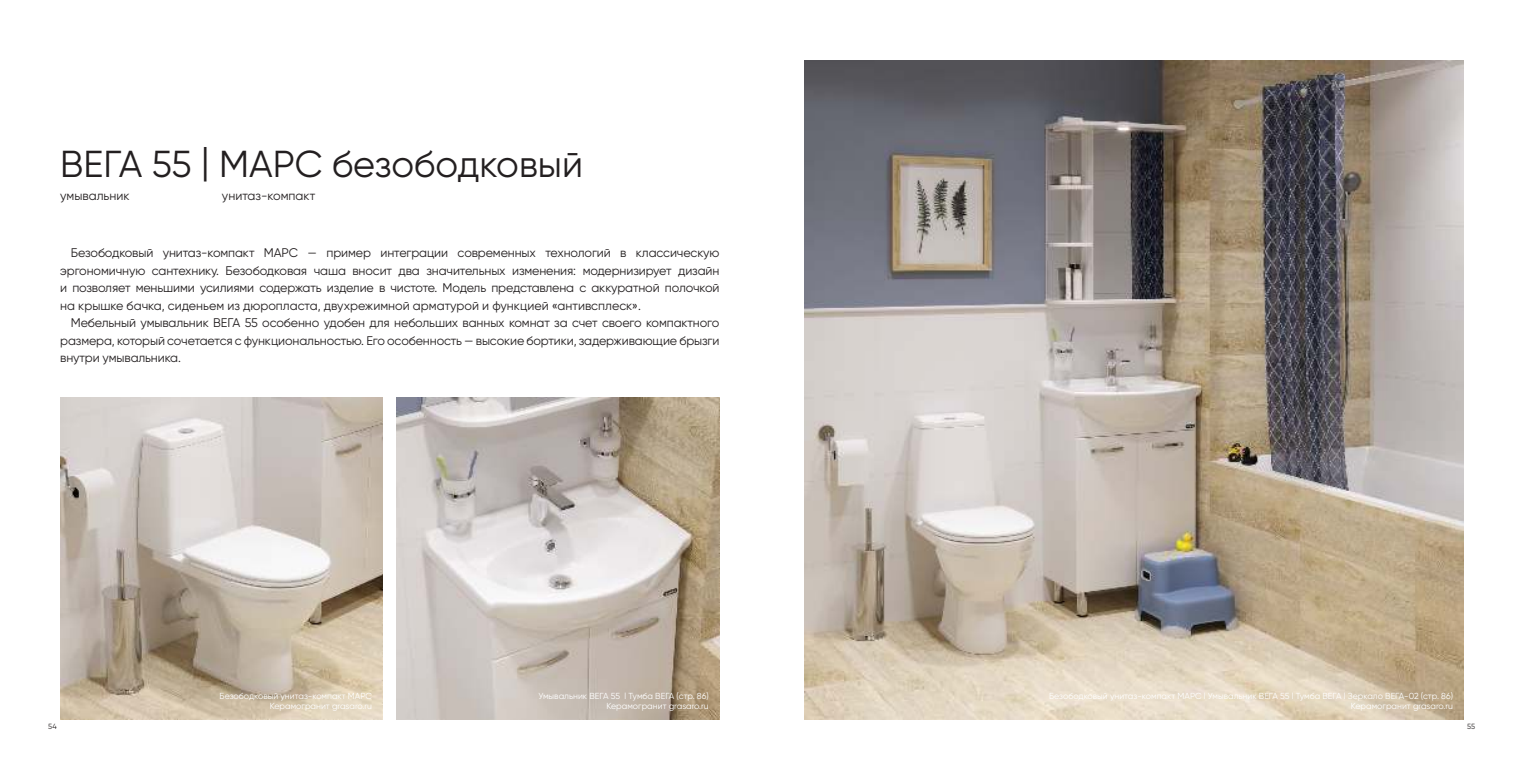
<style>
.page{position:relative;width:1524px;height:780px;background:#fff}
.page>*{position:absolute;margin:0;border:0;box-sizing:border-box;transform-origin:0 0}
.t1{font:37.5px "Gilroy";color:#231f20}
.t2{font:12.5px/17.5px "Gilroy";color:#231f20;text-align:justify}
.t3{font:8.75px/10.5px "Gilroy";color:#fff;text-align:right}
.t4{font:7.5px "Gilroy";color:#231f20}
</style>
<div class="page">
<img style="left:804px;top:60px;width:659px;height:659px">
<img style="left:60px;top:397px;width:323px;height:322px">
<img style="left:397px;top:397px;width:322px;height:322px">
<h1 class="t1" style="left:60px;top:146px;width:524px">ВЕГА 55 | МАРС безободковый</h1>
<p class="t2" style="left:60px;top:187px;width:71px">умывальник</p>
<p class="t2" style="left:222px;top:187px;width:95px">унитаз-компакт</p>
<p class="t2" style="left:60px;top:245px;width:661px;text-indent:11px">Безободковый унитаз-компакт МАРС — пример интеграции современных технологий в классическую эргономичную сантехнику. Безободковая чаша вносит два значительных изменения: модернизирует дизайн и позволяет меньшими усилиями содержать изделие в чистоте. Модель представлена с аккуратной полочкой на крышке бачка, сиденьем из дюропласта, двухрежимной арматурой и функцией «антивсплеск».</p>
<p class="t2" style="left:60px;top:315px;width:661px;text-indent:11px">Мебельный умывальник ВЕГА 55 особенно удобен для небольших ванных комнат за счет своего компактного размера, который сочетается с функциональностью. Его особенность — высокие бортики, задерживающие брызги внутри умывальника.</p>
<p class="t3" style="left:220px;top:690px;width:154px">Безободковый унитаз-компакт МАРС<br>Керамогранит grasaro.ru</p>
<p class="t3" style="left:538px;top:690px;width:172px">Умывальник ВЕГА 55 l Тумба ВЕГА (стр. 86)<br>Керамогранит grasaro.ru</p>
<p class="t3" style="left:1049px;top:690px;width:405px">Безободковый унитаз-компакт МАРС l Умывальник ВЕГА 55 l Тумба ВЕГА l Зеркало ВЕГА-02 (стр. 86)<br>Керамогранит grasaro.ru</p>
<p class="t4" style="left:48px;top:723px;width:10px">54</p>
<p class="t4" style="left:1467px;top:723px;width:10px">55</p>
</div>
